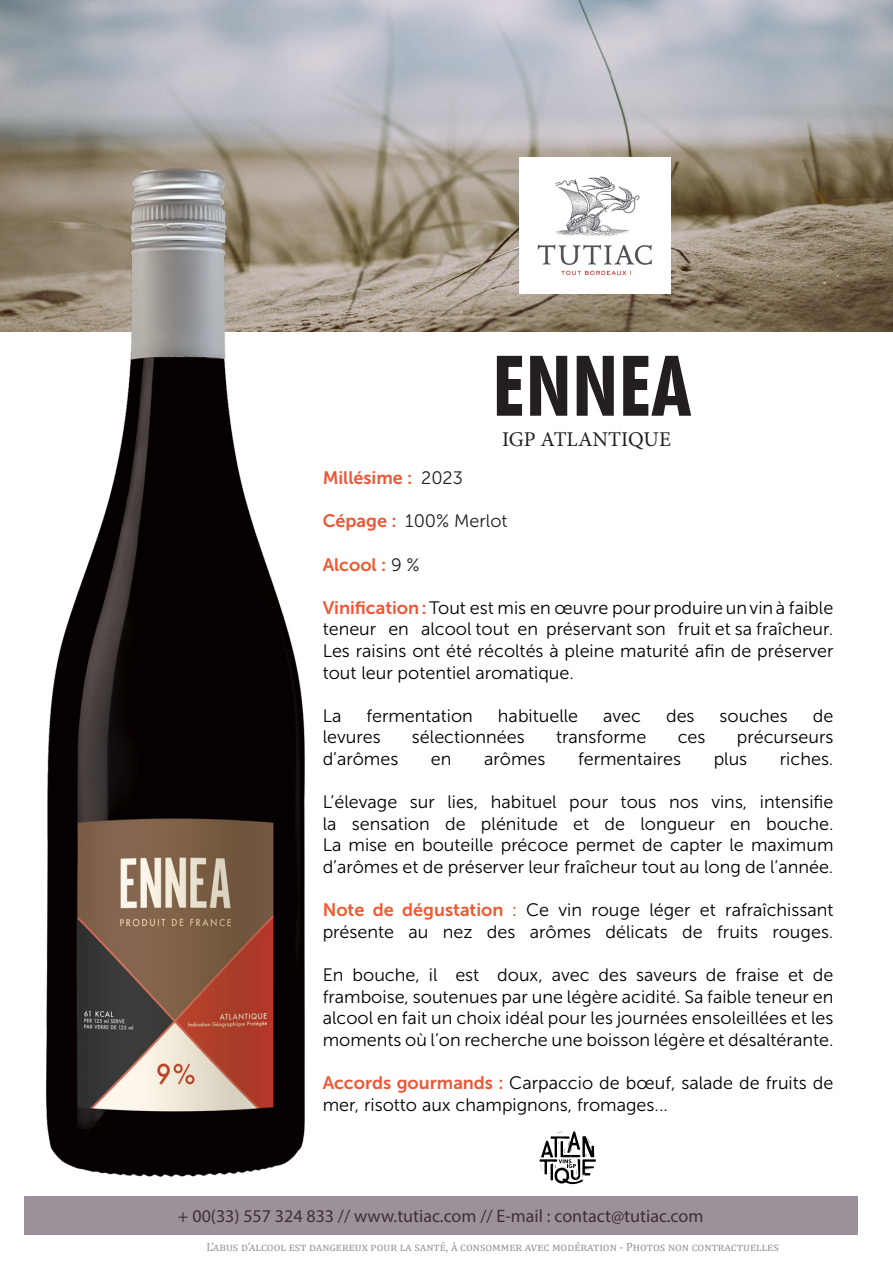
<style>
.page{position:relative;width:893px;height:1263px;background:#fff}
.page>*{position:absolute;margin:0;border:0;box-sizing:border-box;transform-origin:0 0}
.t1{font:700 condensed 84px "Futura BT";color:#231f20}
.t2{font:21px "Minion Pro";color:#231f20}
.t3{font:18px/21.6px "Museo Sans 300";color:#000002;text-align:justify}
.t4{font:18px/21.6px "Museo Sans 300";color:#000001}
.t5{font:18px "Myriad Pro";color:#3f2f37}
.t6{font:18px "Museo Sans 300";color:#231f20}
.t7{font:18px "Museo Sans 700";color:#f05635}
.t8{font:18px "Museo Sans 700";color:#f05930}
.t9{font:12px "Cambria";color:#939598}
.s1{font-family:"Museo Sans 300";color:#231f20}
.s2{font-family:"Museo Sans 700";color:#f05635}
.s3{font-family:"Museo Sans 700";color:#f1592f}
.s4{font-family:"Museo Sans 500";color:#f1592f}
.s5{font-family:"Museo Sans 700";color:#f05633}
</style>
<div class="page">
<img style="left:0;top:0;width:893px;height:332px">
<img style="left:0;top:114px;width:403px;height:1121px">
<img style="left:520px;top:157px;width:151px;height:137px">
<div style="left:24px;top:1196px;width:833px;height:38px;background:#9c919a"></div>
<svg style="left:540px;top:1131px;width:56px;height:54px"></svg>
<p class="t1" style="left:492px;top:335px;width:200px">ENNEA</p>
<p class="t2" style="left:502px;top:425px;width:170px">IGP ATLANTIQUE</p>
<p class="t7" style="left:323px;top:468px;width:142px">Millésime : <span class="s1">2023</span></p>
<p class="t6" style="left:323px;top:511px;width:186px"><span class="s2">Cépage :</span> 100% Merlot</p>
<p class="t8" style="left:323px;top:554px;width:99px">Alcool : <span class="s1">9 %</span></p>
<p class="t3" style="left:323px;top:597px;width:512px"><span class="s2">Vinification :</span> Tout est mis en œuvre pour produire un vin à faible teneur en alcool tout en préservant son fruit et sa fraîcheur.<br>Les raisins ont été récoltés à pleine maturité afin de préserver tout leur potentiel aromatique.</p>
<p class="t3" style="left:323px;top:705px;width:20px">La</p>
<p class="t3" style="left:366px;top:705px;width:108px">fermentation</p>
<p class="t3" style="left:498px;top:705px;width:82px">habituelle</p>
<p class="t3" style="left:603px;top:705px;width:39px">avec</p>
<p class="t3" style="left:666px;top:705px;width:30px">des</p>
<p class="t3" style="left:720px;top:705px;width:70px">souches</p>
<p class="t3" style="left:813px;top:705px;width:22px">de</p>
<p class="t3" style="left:323px;top:726px;width:59px">levures</p>
<p class="t3" style="left:412px;top:726px;width:114px">sélectionnées</p>
<p class="t3" style="left:556px;top:726px;width:92px">transforme</p>
<p class="t3" style="left:678px;top:726px;width:29px">ces</p>
<p class="t3" style="left:737px;top:726px;width:98px">précurseurs</p>
<p class="t3" style="left:323px;top:748px;width:77px">d’arômes</p>
<p class="t3" style="left:431px;top:748px;width:22px">en</p>
<p class="t3" style="left:484px;top:748px;width:63px">arômes</p>
<p class="t3" style="left:578px;top:748px;width:104px">fermentaires</p>
<p class="t3" style="left:714px;top:748px;width:35px">plus</p>
<p class="t3" style="left:780px;top:748px;width:55px">riches.</p>
<p class="t3" style="left:323px;top:791px;width:512px">L’élevage sur lies, habituel pour tous nos vins, intensifie la sensation de plénitude et de longueur en bouche.<br>La mise en bouteille précoce permet de capter le maximum d’arômes et de préserver leur fraîcheur tout au long de l’année.</p>
<p class="t4" style="left:323px;top:899px;width:512px"><span class="s3">Note de dégustation</span> <span class="s4">:</span> Ce vin rouge léger et rafraîchissant présente au nez des arômes délicats de fruits rouges.</p>
<p class="t4" style="left:323px;top:964px;width:512px;text-align:justify">En bouche, il est doux, avec des saveurs de fraise et de framboise, soutenues par une légère acidité. Sa faible teneur en alcool en fait un choix idéal pour les journées ensoleillées et les moments où l’on recherche une boisson légère et désaltérante.</p>
<p class="t4" style="left:323px;top:1072px;width:512px"><span class="s5">Accords gourmands :</span> Carpaccio de bœuf, salade de fruits de mer, risotto aux champignons, fromages...</p>
<p class="t5" style="left:178px;top:1205px;width:527px">+ 00(33) 557 324 833 // www.tutiac.com // E-mail : contact@tutiac.com</p>
<p class="t9" style="left:206px;top:1239px;width:574px">L’abus d’alcool est dangereux pour la santé, à consommer avec modération - Photos non contractuelles</p>
</div>
